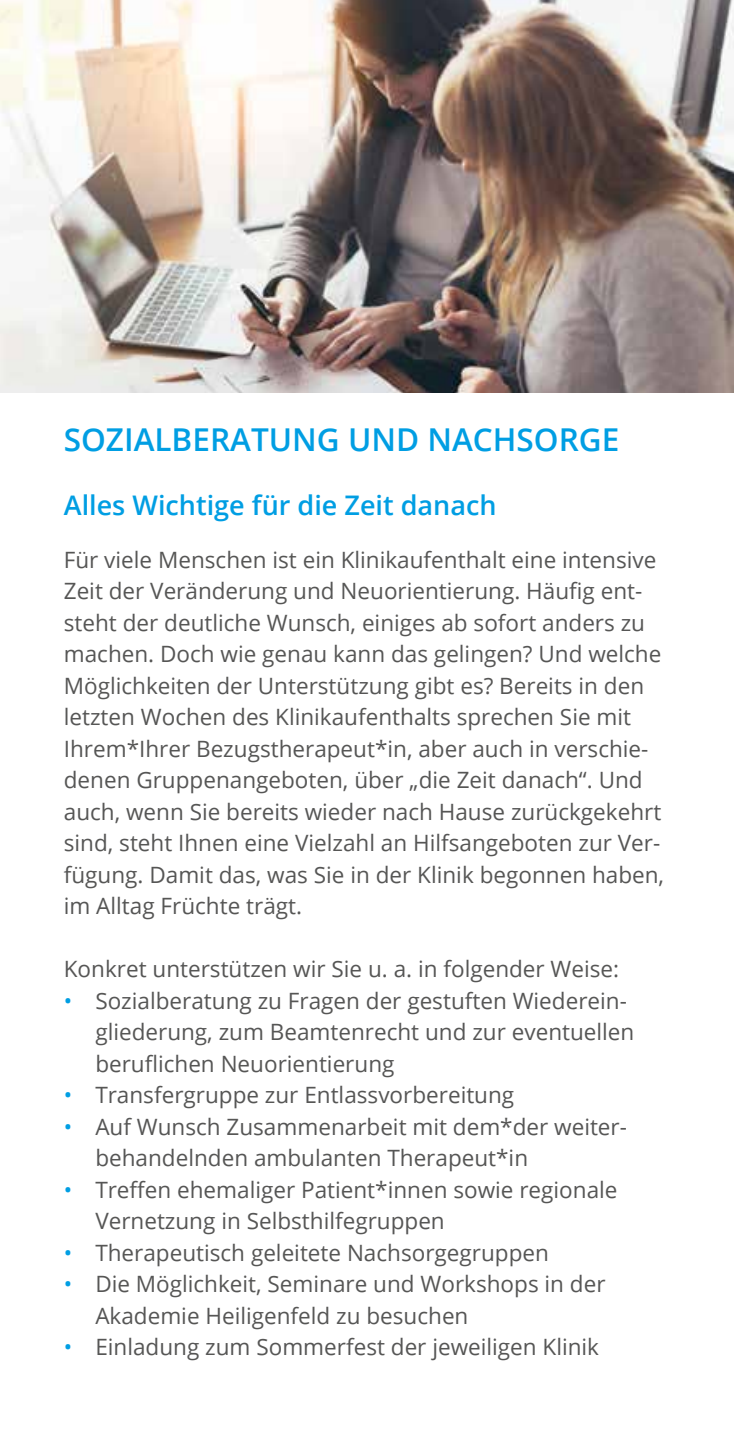
<style>
.page{position:relative;width:734px;height:1448px;background:#fff}
.page>*{position:absolute;margin:0;border:0;box-sizing:border-box;transform-origin:0 0}
.t1{font:600 31.5px "Open Sans";color:#009ee3}
.t2{font:600 27px "Open Sans";color:#009ee3}
.t3{font:22.5px/31.5px "Open Sans";color:#565655}
.s1{color:#009ee3}
</style>
<div class="page">
<img style="left:0;top:0;width:733px;height:392px">
<h1 class="t1" style="left:64px;top:418px;width:557px">SOZIALBERATUNG UND NACHSORGE</h1>
<p class="t2" style="left:64px;top:487px;width:434px">Alles Wichtige für die Zeit danach</p>
<p class="t3" style="left:64px;top:543px;width:601px">Für viele Menschen ist ein Klinikaufenthalt eine intensive Zeit der Veränderung und Neuorientierung. Häufig ent&shy;steht der deutliche Wunsch, einiges ab sofort anders zu machen. Doch wie genau kann das gelingen? Und welche Möglichkeiten der Unterstützung gibt es? Bereits in den letzten Wochen des Klinikaufenthalts sprechen Sie mit Ihrem*Ihrer Bezugstherapeut*in, aber auch in verschie&shy;denen Gruppenangeboten, über „die Zeit danach“. Und auch, wenn Sie bereits wieder nach Hause zurückgekehrt sind, steht Ihnen eine Vielzahl an Hilfsangeboten zur Ver&shy;fügung. Damit das, was Sie in der Klinik begonnen haben, im Alltag Früchte trägt.</p>
<p class="t3" style="left:64px;top:953px;width:556px">Konkret unterstützen wir Sie u. a. in folgender Weise:</p>
<p class="t3" style="left:95px;top:984px;width:540px;text-indent:-31px"><span class="s1">•</span> Sozialberatung zu Fragen der gestuften Wiederein&shy;gliederung, zum Beamtenrecht und zur eventuellen beruflichen Neuorientierung</p>
<p class="t3" style="left:64px;top:1079px;width:452px"><span class="s1">•</span> Transfergruppe zur Entlassvorbereitung</p>
<p class="t3" style="left:95px;top:1110px;width:533px;text-indent:-31px"><span class="s1">•</span> Auf Wunsch Zusammenarbeit mit dem*der weiter&shy;behandelnden ambulanten Therapeut*in</p>
<p class="t3" style="left:95px;top:1173px;width:523px;text-indent:-32px"><span class="s1">•</span> Treffen ehemaliger Patient*innen sowie regionale<br>Vernetzung in Selbsthilfegruppen</p>
<p class="t3" style="left:64px;top:1236px;width:486px"><span class="s1">•</span> Therapeutisch geleitete Nachsorgegruppen</p>
<p class="t3" style="left:95px;top:1268px;width:511px;text-indent:-32px"><span class="s1">•</span> Die Möglichkeit, Seminare und Workshops in der<br>Akademie Heiligenfeld zu besuchen</p>
<p class="t3" style="left:64px;top:1331px;width:536px"><span class="s1">•</span> Einladung zum Sommerfest der jeweiligen Klinik</p>
</div>
